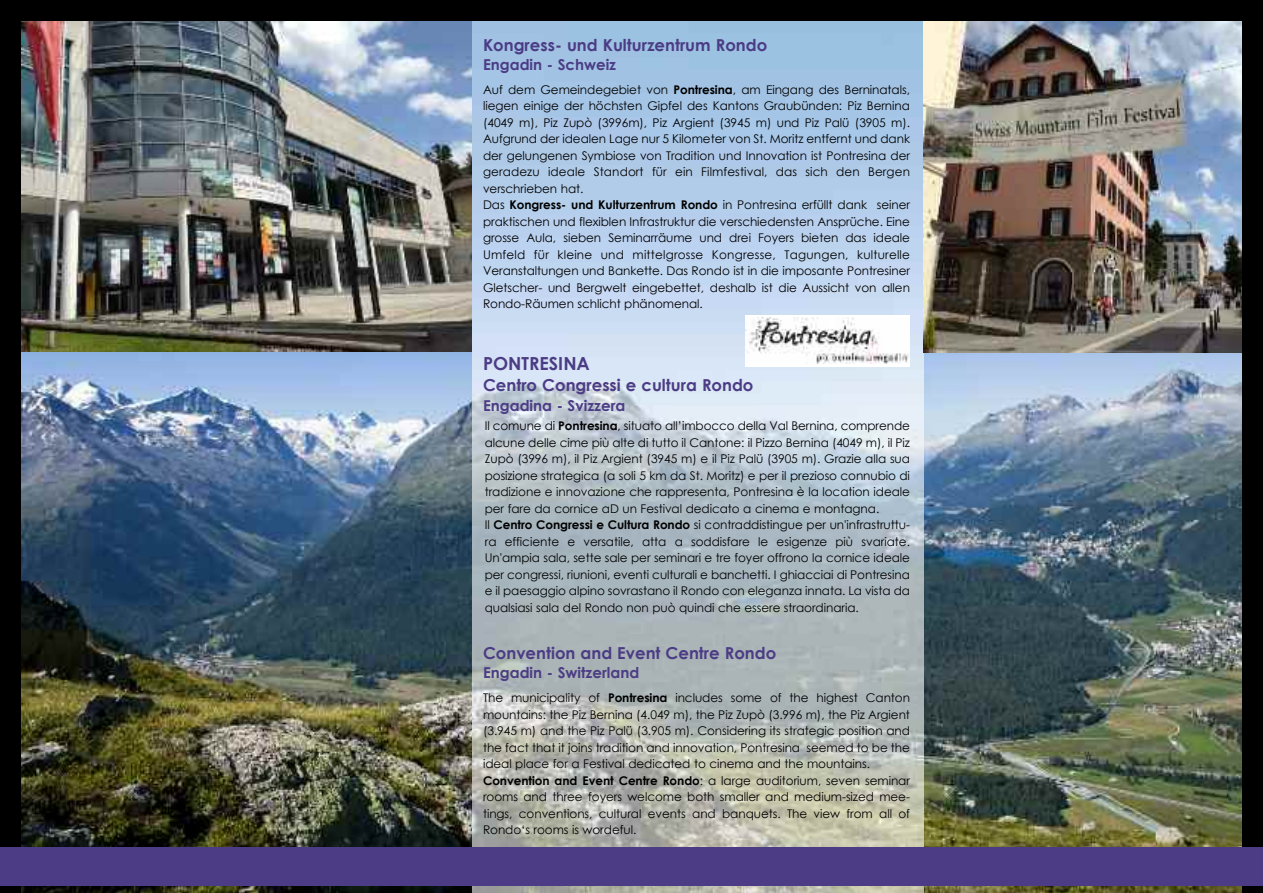
<style>
.page{position:relative;width:1263px;height:893px;background:#000}
.page>*{position:absolute;margin:0;border:0;box-sizing:border-box;transform-origin:0 0}
.t1{font:700 18px "Century Gothic";color:#4b3c85}
.t2{font:700 16.5px "Century Gothic";color:#4b3c85}
.t3{font:700 15px "Century Gothic";color:#4b3c85}
.t4{font:12px/16.5px "Century Gothic";letter-spacing:-.005em;color:#000}
.s1{font-weight:700}
</style>
<div class="page">
<img style="left:21px;top:21px;width:1221px;height:872px">
<img style="left:21px;top:21px;width:450px;height:331px">
<img style="left:472px;top:21px;width:452px;height:872px">
<div style="left:0;top:847px;width:1263px;height:39px;background:#4b3c85"></div>
<img style="left:924px;top:21px;width:318px;height:331px">
<div style="left:746px;top:316px;width:164px;height:51px;background:#fff"></div>
<img style="left:746px;top:318px;width:163px;height:45px">
<h2 class="t2" style="left:483px;top:34px;width:286px">Kongress- und Kulturzentrum Rondo</h2>
<p class="t3" style="left:483px;top:55px;width:135px">Engadin - Schweiz</p>
<p class="t4" style="left:483px;top:81px;width:428px">Auf dem Gemeindegebiet von <span class="s1">Pontresina</span>, am Eingang des Berninatals, liegen einige der höchsten Gipfel des Kantons Graubünden: Piz Bernina (4049 m), Piz Zupò (3996m), Piz Argient (3945 m) und Piz Palü (3905 m).<br>Aufgrund der idealen Lage nur 5 Kilometer von St. Moritz entfernt und dank der gelungenen Symbiose von Tradition und Innovation ist Pontresina der geradezu ideale Standort für ein Filmfestival, das sich den Bergen verschrieben hat.<br>Das <span class="s1">Kongress- und Kulturzentrum Rondo</span> in Pontresina erfüllt dank seiner praktischen und flexiblen Infrastruktur die verschiedensten Ansprüche. Eine grosse Aula, sieben Seminarräume und drei Foyers bieten das ideale Umfeld für kleine und mittelgrosse Kongresse, Tagungen, kulturelle Veranstaltungen und Bankette. Das Rondo ist in die imposante Pontresiner Gletscher- und Bergwelt eingebettet, deshalb ist die Aussicht von allen Rondo-Räumen schlicht phänomenal.</p>
<h1 class="t1" style="left:483px;top:351px;width:108px">PONTRESINA</h1>
<h2 class="t2" style="left:483px;top:375px;width:272px">Centro Congressi e cultura Rondo</h2>
<p class="t3" style="left:483px;top:395px;width:144px">Engadina - Svizzera</p>
<p class="t4" style="left:485px;top:417px;width:427px">Il comune di <span class="s1">Pontresina</span>, situato all’imbocco della Val Bernina, comprende alcune delle cime più alte di tutto il Cantone: il Pizzo Bernina (4049 m), il Piz Zupò (3996 m), il Piz Argient (3945 m) e il Piz Palü (3905 m). Grazie alla sua posizione strategica (a soli 5 km da St. Moritz) e per il prezioso connubio di tradizione e innovazione che rappresenta, Pontresina è la location ideale per fare da cornice aD un Festival dedicato a cinema e montagna.<br>Il <span class="s1">Centro Congressi e Cultura Rondo</span> si contraddistingue per un'infrastruttu&shy;ra efficiente e versatile, atta a soddisfare le esigenze più svariate.<br>Un'ampia sala, sette sale per seminari e tre foyer offrono la cornice ideale per congressi, riunioni, eventi culturali e banchetti. I ghiacciai di Pontresina e il paesaggio alpino sovrastano il Rondo con eleganza innata. La vista da qualsiasi sala del Rondo non può quindi che essere straordinaria.</p>
<h2 class="t2" style="left:483px;top:642px;width:295px">Convention and Event Centre Rondo</h2>
<p class="t3" style="left:483px;top:663px;width:158px">Engadin - Switzerland</p>
<p class="t4" style="left:483px;top:689px;width:428px">The municipality of <span class="s1">Pontresina</span> includes some of the highest Canton mountains: the Piz Bernina (4.049 m), the Piz Zupò (3.996 m), the Piz Argient (3.945 m) and the Piz Palü (3.905 m). Considering its strategic position and the fact that it joins tradition and innovation, Pontresina seemed to be the ideal place for a Festival dedicated to cinema and the mountains.<br><span class="s1">Convention and Event Centre Rondo</span>: a large auditorium, seven seminar rooms and three foyers welcome both smaller and medium-sized mee&shy;tings, conventions, cultural events and banquets. The view from all of Rondo‘s rooms is wordeful.</p>
</div>
